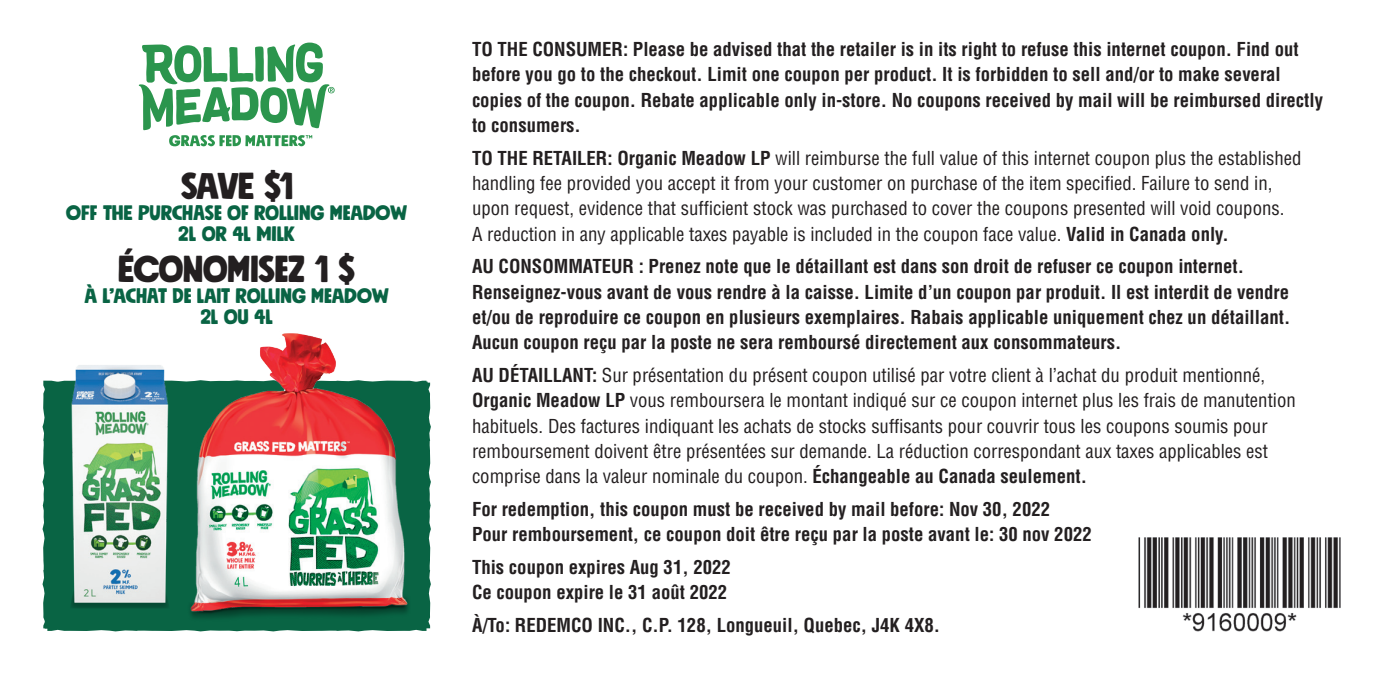
<style>
.page{position:relative;width:1382px;height:674px;background:#fff}
.page>*{position:absolute;margin:0;border:0;box-sizing:border-box;transform-origin:0 0}
.t1{font:37.5px "Mindset";letter-spacing:-.035em;color:#231f20;scale:1.09 1}
.t2{font:20.75px/21.2px "Mindset";letter-spacing:-.015em;color:#096444;text-align:center;scale:1.09 1}
.t3{font:700 condensed 18.75px/25.2px "Helvetica LT Std";color:#231f20}
.t4{font:condensed 18.75px/25.2px "Helvetica LT Std";color:#231f20}
.s1{font-weight:700}
</style>
<div class="page">
<svg style="left:43px;top:613px;width:384px;height:18px;background:#176c4e"></svg>
<svg style="left:139px;top:43px;width:196px;height:103px"></svg>
<img style="left:1138px;top:537px;width:203px;height:94px">
<img style="left:42px;top:365px;width:98px;height:248px">
<img style="left:140px;top:333px;width:291px;height:296px">
<h1 class="t1" style="left:180px;top:161px;width:105px">SAVE $1</h1>
<p class="t2" style="left:66px;top:202px;width:315px">OFF THE PURCHASE OF ROLLING MEADOW<br>2L OR 4L MILK</p>
<h1 class="t1" style="left:118px;top:243px;width:220px">ÉCONOMISEZ 1 $</h1>
<p class="t2" style="left:85px;top:284px;width:281px">À L’ACHAT DE LAIT ROLLING MEADOW<br>2L OU 4L</p>
<p class="t3" style="left:472px;top:36px;width:852px">TO THE CONSUMER: Please be advised that the retailer is in its right to refuse this internet coupon. Find out before you go to the checkout. Limit one coupon per product. It is forbidden to sell and/or to make several copies of the coupon. Rebate applicable only in-store. No coupons received by mail will be reimbursed directly to consumers.</p>
<p class="t4" style="left:472px;top:145px;width:831px"><span class="s1">TO THE RETAILER: Organic Meadow LP</span> will reimburse the full value of this internet coupon plus the established handling fee provided you accept it from your customer on purchase of the item specified. Failure to send in, upon request, evidence that sufficient stock was purchased to cover the coupons presented will void coupons.<br>A reduction in any applicable taxes payable is included in the coupon face value. <span class="s1">Valid in Canada only.</span></p>
<p class="t3" style="left:472px;top:253px;width:820px">AU CONSOMMATEUR : Prenez note que le détaillant est dans son droit de refuser ce coupon internet.<br>Renseignez-vous avant de vous rendre à la caisse. Limite d’un coupon par produit. Il est interdit de vendre et/ou de reproduire ce coupon en plusieurs exemplaires. Rabais applicable uniquement chez un détaillant.<br>Aucun coupon reçu par la poste ne sera remboursé directement aux consommateurs.</p>
<p class="t4" style="left:472px;top:362px;width:825px"><span class="s1">AU DÉTAILLANT:</span> Sur présentation du présent coupon utilisé par votre client à l’achat du produit mentionné, <span class="s1">Organic Meadow LP</span> vous remboursera le montant indiqué sur ce coupon internet plus les frais de manutention habituels. Des factures indiquant les achats de stocks suffisants pour couvrir tous les coupons soumis pour remboursement doivent être présentées sur demande. La réduction correspondant aux taxes applicables est comprise dans la valeur nominale du coupon. <span class="s1">Échangeable au Canada seulement.</span></p>
<p class="t3" style="left:472px;top:496px;width:621px">For redemption, this coupon must be received by mail before: Nov 30, 2022<br>Pour remboursement, ce coupon doit être reçu par la poste avant le: 30 nov 2022</p>
<p class="t3" style="left:472px;top:553px;width:260px">This coupon expires Aug 31, 2022<br>Ce coupon expire le 31 août 2022</p>
<p class="t3" style="left:472px;top:611px;width:470px">À/To: REDEMCO INC., C.P. 128, Longueuil, Quebec, J4K 4X8.</p>
</div>
